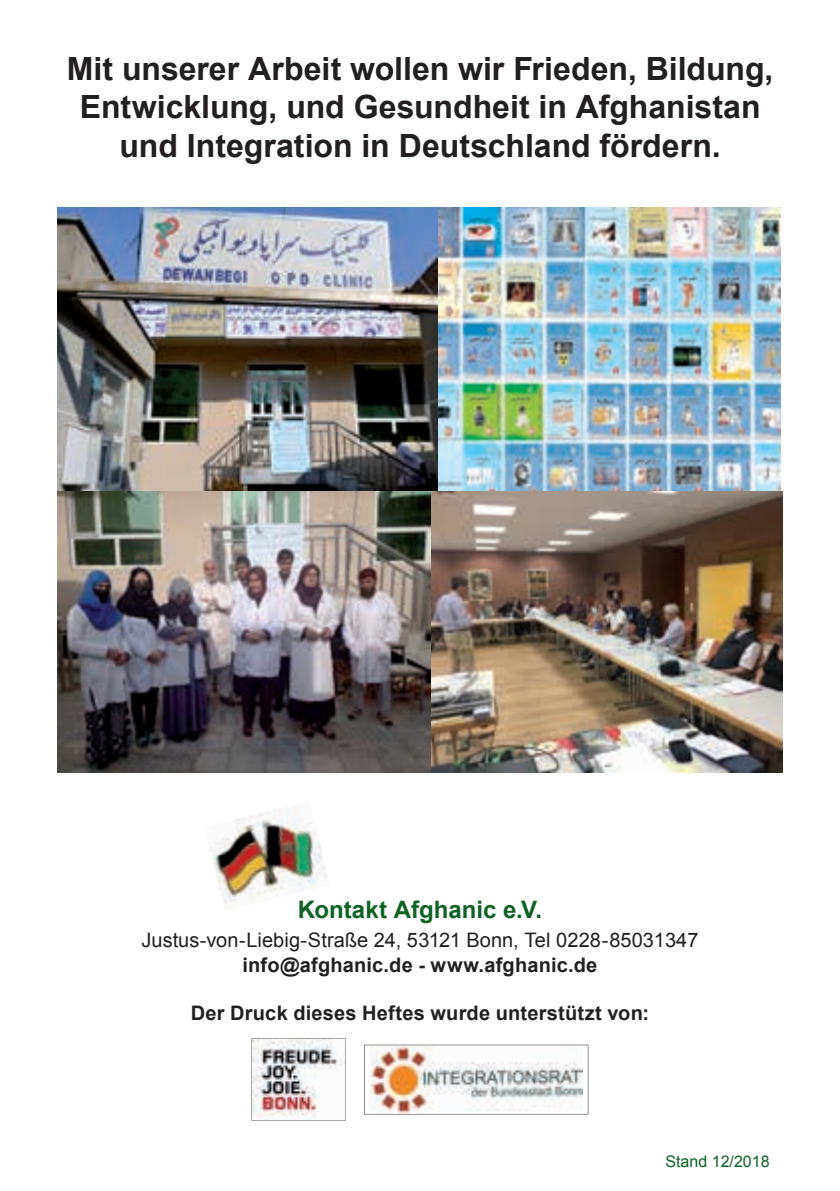
<style>
.page{position:relative;width:840px;height:1191px;background:#fff}
.page>*{position:absolute;margin:0;border:0;box-sizing:border-box;transform-origin:0 0}
.t1{font:700 32px/38.4px "Arial";color:#231f20;text-align:center}
.t2{font:700 24px "Arial";color:#0e6224}
.t3{font:700 20px "Arial";letter-spacing:.01em;color:#231f20}
.t4{font:20px "Arial";color:#231f20}
.t5{font:16px "Arial";color:#0e6224}
</style>
<div class="page">
<img style="left:210px;top:809px;width:117px;height:101px">
<svg style="left:364px;top:1044px;width:224px;height:70px"></svg>
<img style="left:251px;top:1038px;width:94px;height:82px">
<img style="left:57px;top:207px;width:723px;height:285px">
<img style="left:430px;top:492px;width:352px;height:280px">
<img style="left:57px;top:492px;width:373px;height:280px">
<p class="t1" style="left:67px;top:51px;width:707px">Mit unserer Arbeit wollen wir Frieden, Bildung,<br>Entwicklung, und Gesundheit in Afghanistan und Integration in Deutschland fördern.</p>
<p class="t2" style="left:297px;top:893px;width:246px">Kontakt Afghanic e.V.</p>
<p class="t4" style="left:141px;top:927px;width:558px">Justus-von-Liebig-Straße 24, 53121 Bonn, Tel 0228-85031347</p>
<p class="t3" style="left:242px;top:951px;width:356px">info@afghanic.de - www.afghanic.de</p>
<p class="t3" style="left:190px;top:999px;width:460px">Der Druck dieses Heftes wurde unterstützt von:</p>
<p class="t5" style="left:665px;top:1151px;width:106px">Stand 12/2018</p>
</div>
